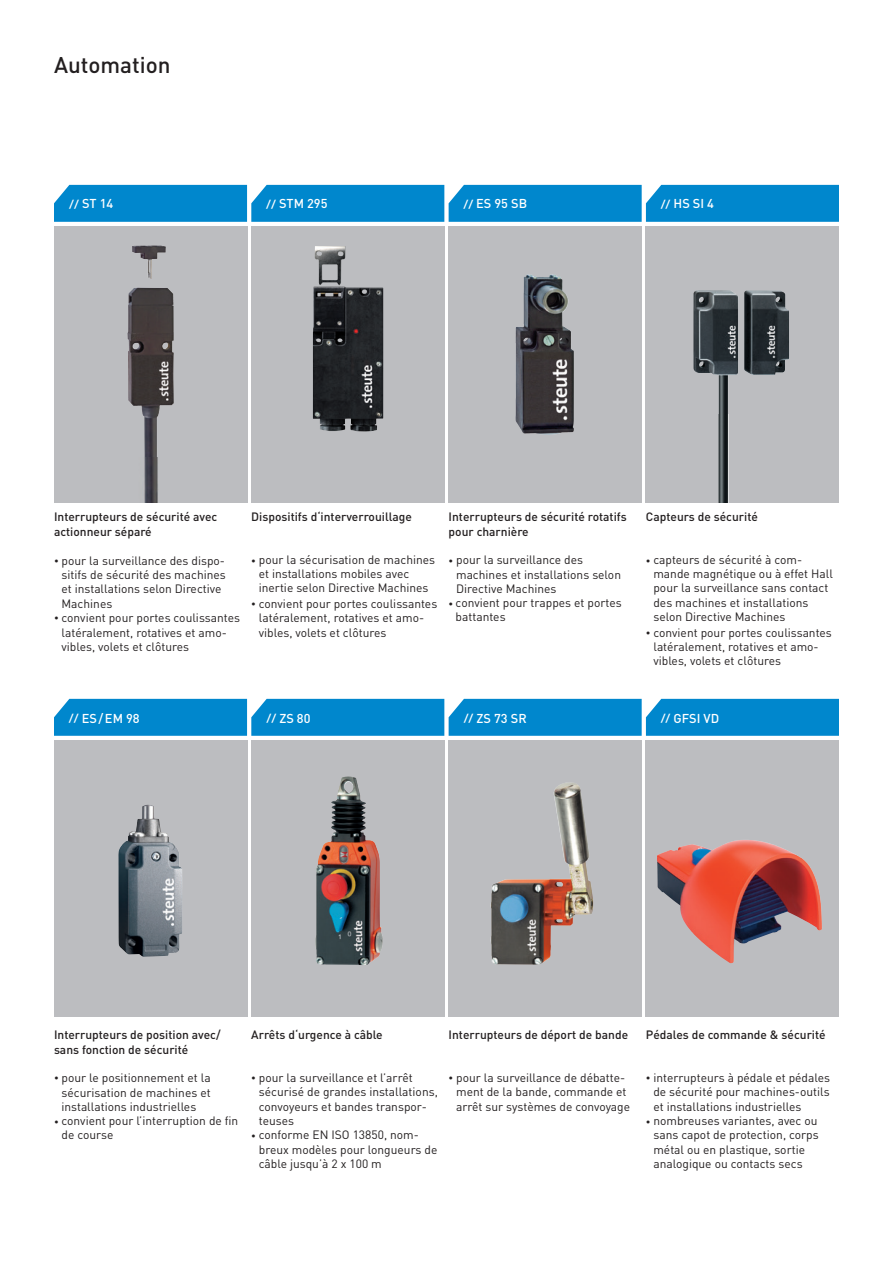
<style>
.page{position:relative;width:893px;height:1263px;background:#fff}
.page>*{position:absolute;margin:0;border:0;box-sizing:border-box;transform-origin:0 0}
.t1{font:500 22.5px "DIN";color:#231f20}
.t2{font:500 12.75px "DIN";color:#fff}
.t3{font:12px/14.4px "DIN";color:#231f20}
.t4{font:500 12px/14.4px "DIN";color:#231f20}
.s1{font-size:10.65px}
.s2{font-size:9px}
</style>
<div class="page">
<div style="left:54px;top:226px;width:193px;height:276px;background:#bcbdc0"></div>
<img style="left:127px;top:288px;width:47px;height:170px">
<div style="left:54px;top:740px;width:193px;height:276px;background:#bcbdc0"></div>
<img style="left:118px;top:805px;width:64px;height:152px">
<div style="left:449px;top:226px;width:193px;height:276px;background:#bcbdc0"></div>
<img style="left:515px;top:274px;width:59px;height:161px">
<div style="left:646px;top:226px;width:193px;height:276px;background:#bcbdc0"></div>
<img style="left:693px;top:290px;width:96px;height:125px">
<img style="left:719px;top:415px;width:9px;height:87px">
<div style="left:251px;top:740px;width:193px;height:276px;background:#bcbdc0"></div>
<img style="left:315px;top:776px;width:68px;height:189px">
<div style="left:449px;top:740px;width:193px;height:276px;background:#bcbdc0"></div>
<img style="left:490px;top:782px;width:104px;height:183px">
<div style="left:646px;top:740px;width:193px;height:276px;background:#bcbdc0"></div>
<img style="left:657px;top:840px;width:165px;height:123px">
<div style="left:54px;top:699px;width:785px;height:37px;background:#0087cd"></div>
<div style="left:251px;top:226px;width:193px;height:276px;background:#bcbdc0"></div>
<img style="left:313px;top:246px;width:70px;height:185px">
<div style="left:54px;top:185px;width:785px;height:37px;background:#0087cd"></div>
<img style="left:132px;top:245px;width:34px;height:34px">
<img style="left:144px;top:458px;width:14px;height:44px">
<h1 class="t1" style="left:54px;top:50px;width:118px">automation</h1>
<p class="t2" style="left:69px;top:196px;width:46px"><span class="s1">//</span> st 14</p>
<p class="t2" style="left:266px;top:196px;width:63px"><span class="s1">//</span> stM 295</p>
<p class="t2" style="left:463px;top:196px;width:65px"><span class="s1">//</span> es 95 sB</p>
<p class="t2" style="left:661px;top:196px;width:55px"><span class="s1">//</span> hs si 4</p>
<p class="t4" style="left:54px;top:509px;width:165px">interrupteurs de sécurité avec actionneur séparé</p>
<p class="t3" style="left:62px;top:553px;width:166px;text-indent:-8px"><span class="s2">•</span> pour la surveillance des dispo&shy;sitifs de sécurité des machines et installations selon Directive<br>Machines</p>
<p class="t3" style="left:62px;top:610px;width:180px;text-indent:-8px"><span class="s2">•</span> convient pour portes coulissantes latéralement, rotatives et amo&shy;vibles, volets et clôtures</p>
<p class="t4" style="left:251px;top:509px;width:162px">Dispositifs d‘interverrouillage</p>
<p class="t3" style="left:259px;top:552px;width:178px;text-indent:-8px"><span class="s2">•</span> pour la sécurisation de machines et installations mobiles avec inertie selon Directive Machines</p>
<p class="t3" style="left:259px;top:596px;width:180px;text-indent:-8px"><span class="s2">•</span> convient pour portes coulissantes latéralement, rotatives et amo&shy;vibles, volets et clôtures</p>
<p class="t4" style="left:449px;top:509px;width:180px">interrupteurs de sécurité rotatifs pour charnière</p>
<p class="t3" style="left:456px;top:552px;width:166px;text-indent:-8px"><span class="s2">•</span> pour la surveillance des machines et installations selon<br>Directive Machines</p>
<p class="t3" style="left:456px;top:595px;width:168px;text-indent:-7px"><span class="s2">•</span> convient pour trappes et portes battantes</p>
<p class="t4" style="left:646px;top:509px;width:113px">capteurs de sécurité</p>
<p class="t3" style="left:653px;top:552px;width:181px;text-indent:-8px"><span class="s2">•</span> capteurs de sécurité à com&shy;mande magnétique ou à effet Hall pour la surveillance sans contact des machines et installations selon Directive Machines</p>
<p class="t3" style="left:653px;top:625px;width:180px;text-indent:-8px"><span class="s2">•</span> convient pour portes coulissantes latéralement, rotatives et amo&shy;vibles, volets et clôtures</p>
<p class="t2" style="left:69px;top:710px;width:72px"><span class="s1">//</span> es / eM 98</p>
<p class="t2" style="left:267px;top:710px;width:45px"><span class="s1">//</span> Zs 80</p>
<p class="t2" style="left:464px;top:710px;width:64px"><span class="s1">//</span> Zs 73 sr</p>
<p class="t2" style="left:661px;top:710px;width:60px"><span class="s1">//</span> gFsi VD</p>
<p class="t4" style="left:54px;top:1027px;width:168px">interrupteurs de position avec/ sans fonction de sécurité</p>
<p class="t3" style="left:62px;top:1070px;width:151px;text-align:justify;text-indent:-8px"><span class="s2">•</span> pour le positionnement et la sécurisation de machines et installations industrielles</p>
<p class="t3" style="left:62px;top:1113px;width:178px;text-indent:-8px"><span class="s2">•</span> convient pour l’interruption de fin de course</p>
<p class="t4" style="left:251px;top:1027px;width:133px">arrêts d‘urgence à câble</p>
<p class="t3" style="left:259px;top:1070px;width:181px;text-indent:-8px"><span class="s2">•</span> pour la surveillance et l’arrêt sécurisé de grandes installations, convoyeurs et bandes transpor&shy;teuses</p>
<p class="t3" style="left:259px;top:1128px;width:180px;text-indent:-8px"><span class="s2">•</span> conforme EN ISO 13850, nom&shy;breux modèles pour longueurs de câble jusqu’à 2 x 100 m</p>
<p class="t4" style="left:449px;top:1027px;width:181px">interrupteurs de déport de bande</p>
<p class="t3" style="left:456px;top:1070px;width:176px;text-indent:-8px"><span class="s2">•</span> pour la surveillance de débatte&shy;ment de la bande, commande et arrêt sur systèmes de convoyage</p>
<p class="t4" style="left:646px;top:1027px;width:181px">Pédales de commande &amp; sécurité</p>
<p class="t3" style="left:653px;top:1070px;width:178px;text-align:justify;text-indent:-8px"><span class="s2">•</span> interrupteurs à pédale et pédales de sécurité pour machines-outils et installations industrielles</p>
<p class="t3" style="left:653px;top:1113px;width:167px;text-indent:-8px"><span class="s2">•</span> nombreuses variantes, avec ou sans capot de protection, corps métal ou en plastique, sortie analogique ou contacts secs</p>
</div>
